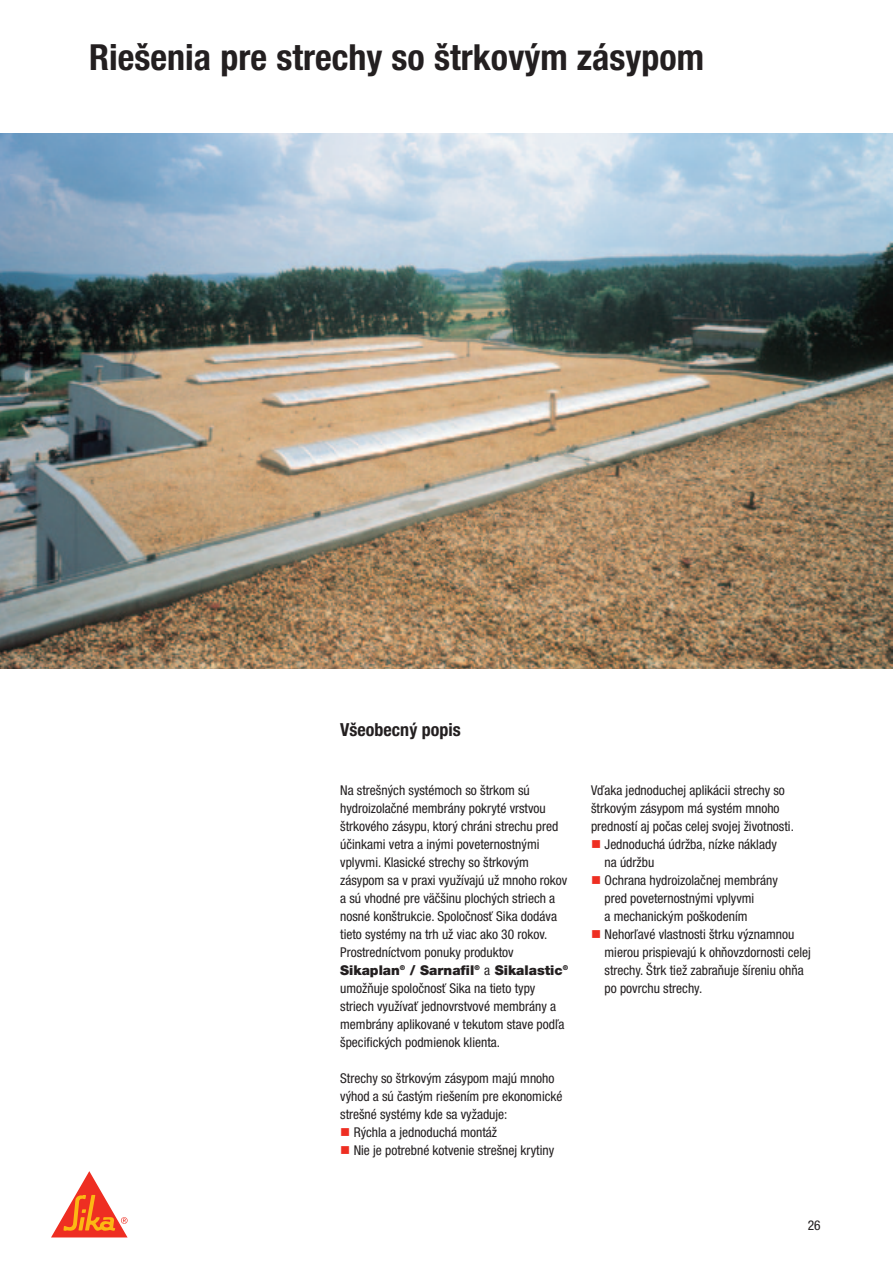
<style>
.page{position:relative;width:893px;height:1263px;background:#fff}
.page>*{position:absolute;margin:0;border:0;box-sizing:border-box;transform-origin:0 0}
.t1{font:700 condensed 36px "Helvetica Neue LT Pro";color:#231f20}
.t2{font:700 condensed 18px "Helvetica Neue LT Pro";color:#231f20}
.t3{font:condensed 13.5px/18px "Helvetica Neue LT Pro";color:#231f20}
.s1{font-weight:900;font-stretch:normal}
.s2{color:#ee2e22}
</style>
<div class="page">
<svg style="left:51px;top:1171px;width:77px;height:66px"></svg>
<img style="left:0;top:134px;width:893px;height:535px">
<h1 class="t1" style="left:89px;top:36px;width:616px">Riešenia pre strechy so štrkovým zásypom</h1>
<h2 class="t2" style="left:340px;top:718px;width:122px">Všeobecný popis</h2>
<p class="t3" style="left:340px;top:781px;width:229px">Na strešných systémoch so štrkom sú hydroizolačné membrány pokryté vrstvou štrkového zásypu, ktorý chráni strechu pred účinkami vetra a inými poveternostnými vplyvmi. Klasické strechy so štrkovým zásypom sa v praxi využívajú už mnoho rokov a sú vhodné pre väčšinu plochých striech a nosné konštrukcie. Spoločnosť Sika dodáva tieto systémy na trh už viac ako 30 rokov.<br>Prostredníctvom ponuky produktov <span class="s1">Sikaplan</span><sup>®</sup> <span class="s1">/ Sarnafil</span><sup>®</sup> a <span class="s1">Sikalastic</span><sup>® </sup>umožňuje spoločnosť Sika na tieto typy striech využívať jednovrstvové membrány a membrány aplikované v tekutom stave podľa špecifických podmienok klienta.</p>
<p class="t3" style="left:340px;top:1069px;width:224px">Strechy so štrkovým zásypom majú mnoho výhod a sú častým riešením pre ekonomické strešné systémy kde sa vyžaduje:</p>
<p class="t3" style="left:340px;top:1123px;width:158px"><span class="s2">■</span> Rýchla a jednoduchá montáž</p>
<p class="t3" style="left:340px;top:1141px;width:216px"><span class="s2">■</span> Nie je potrebné kotvenie strešnej krytiny</p>
<p class="t3" style="left:591px;top:781px;width:204px">Vďaka jednoduchej aplikácii strechy so štrkovým zásypom má systém mnoho predností aj počas celej svojej životnosti.</p>
<p class="t3" style="left:605px;top:835px;width:174px;text-indent:-14px"><span class="s2">■</span> Jednoduchá údržba, nízke náklady na údržbu</p>
<p class="t3" style="left:605px;top:871px;width:175px;text-indent:-14px"><span class="s2">■</span> Ochrana hydroizolačnej membrány pred poveternostnými vplyvmi<br>a mechanickým poškodením</p>
<p class="t3" style="left:605px;top:925px;width:208px;text-indent:-14px"><span class="s2">■</span> Nehorľavé vlastnosti štrku významnou mierou prispievajú k ohňovzdornosti celej strechy. Štrk tiež zabraňuje šíreniu ohňa po povrchu strechy.</p>
<p class="t3" style="left:808px;top:1216px;width:14px">26</p>
</div>
